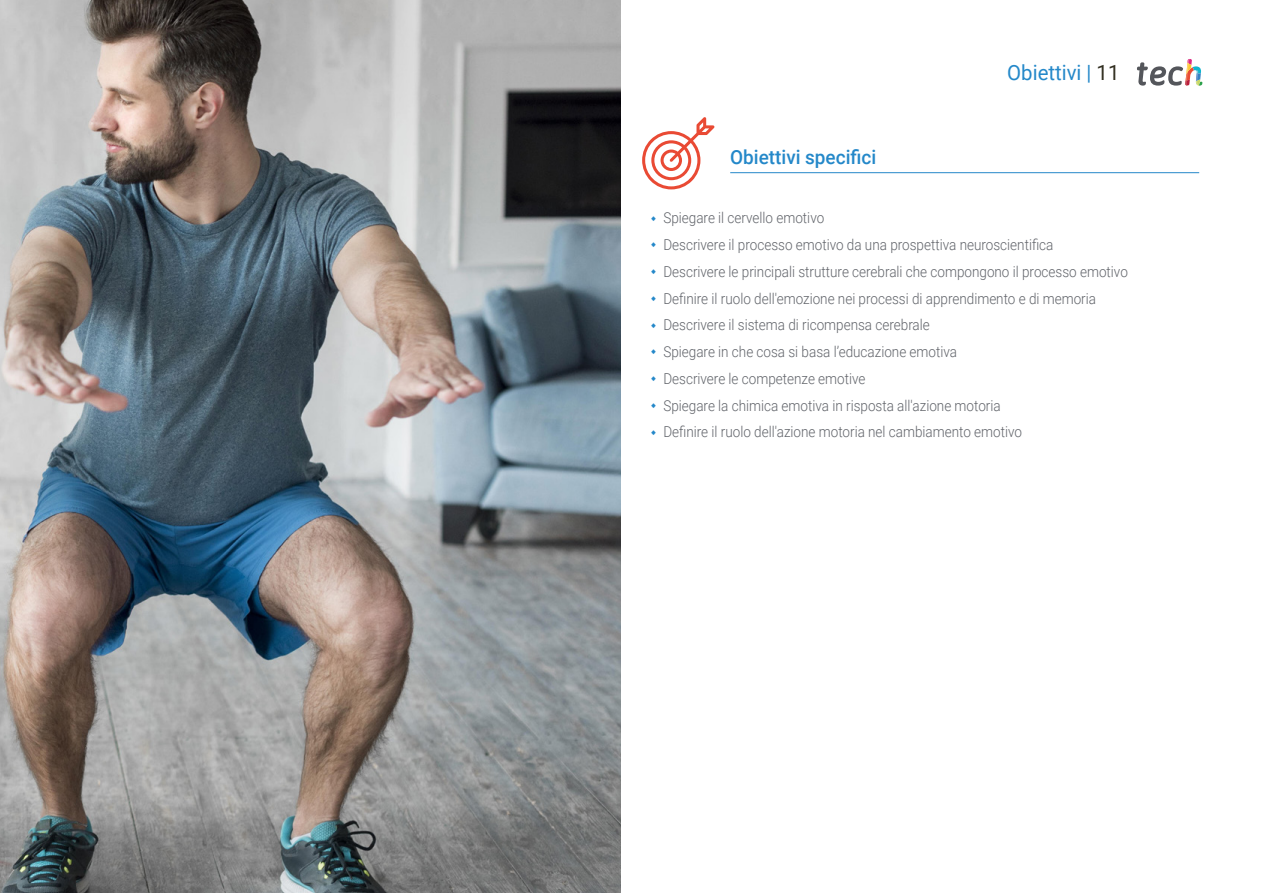
<style>
.page{position:relative;width:1263px;height:893px;background:#fff}
.page>*{position:absolute;margin:0;border:0;box-sizing:border-box;transform-origin:0 0}
.t1{font:21px "Roboto";color:#2488c9}
.t2{font:500 19.5px "Roboto";color:#2488c9}
.t3{font:300 15px/26.7px "Roboto";color:#61646a;scale:.9 1}
.s1{color:#312e20}
</style>
<div class="page">
<hr style="left:730px;top:172px;width:469px;height:1px;background:#2488c9">
<svg style="left:642px;top:117px;width:72px;height:72px"></svg>
<img style="left:0;top:0;width:621px;height:893px">
<svg style="left:1137px;top:59px;width:65px;height:27px"></svg>
<h2 class="t2" style="left:730px;top:144px;width:147px">Obiettivi specifici</h2>
<h1 class="t1" style="left:1007px;top:57px;width:114px">Obiettivi | <span class="s1">11</span></h1>
<p class="t3" style="left:663px;top:204px;width:518px">Spiegare il cervello emotivo<br>Descrivere il processo emotivo da una prospettiva neuroscientifica<br>Descrivere le principali strutture cerebrali che compongono il processo emotivo Definire il ruolo dell'emozione nei processi di apprendimento e di memoria Descrivere il sistema di ricompensa cerebrale<br>Spiegare in che cosa si basa l’educazione emotiva<br>Descrivere le competenze emotive<br>Spiegare la chimica emotiva in risposta all'azione motoria<br>Definire il ruolo dell'azione motoria nel cambiamento emotivo</p>
</div>
